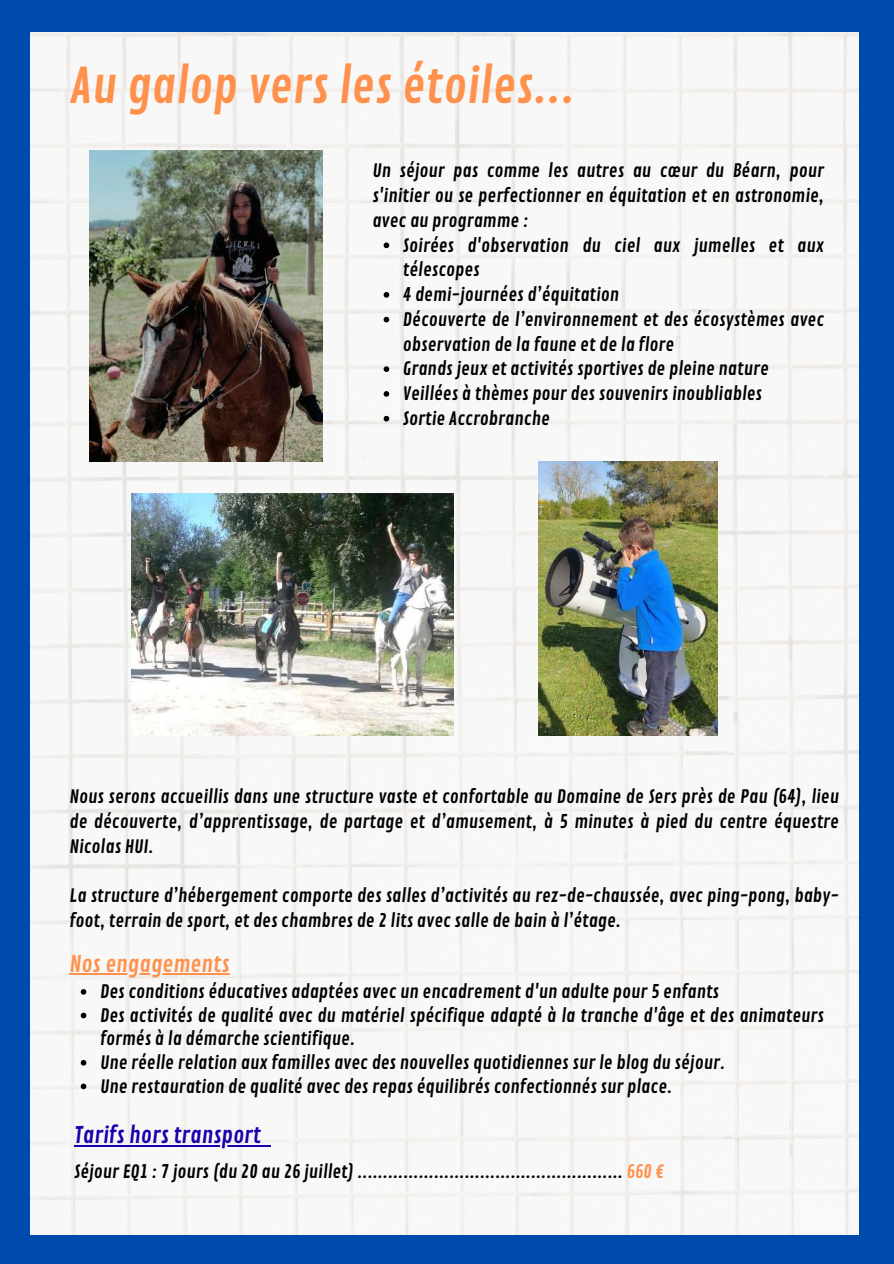
<style>
.page{position:relative;width:894px;height:1264px;background:#fff}
.page>*{position:absolute;margin:0;border:0;box-sizing:border-box;transform-origin:0 0}
.t1{font:48px "Contrail One";color:#ff914d}
.t2{font:22.5px "Contrail One";color:#ff914d}
.t3{font:22.35px "Contrail One";color:#1800ad}
.t4{font:18px/24.8px "Contrail One";color:#000}
.t5{font:17.85px "Contrail One";color:#000}
.s1{color:#ff914d}
</style>
<div class="page">
<img style="left:30px;top:32px;width:829px;height:1203px">
<div style="left:0;top:1235px;width:893px;height:28px;background:#004aad"></div>
<div style="left:859px;top:0;width:34px;height:1263px;background:#004aad"></div>
<div style="left:0;top:0;width:893px;height:32px;background:#004aad"></div>
<div style="left:0;top:0;width:30px;height:1263px;background:#004aad"></div>
<img style="left:89px;top:151px;width:233px;height:310px">
<img style="left:538px;top:461px;width:179px;height:275px">
<img style="left:132px;top:494px;width:322px;height:242px">
<svg style="left:383px;top:242px;width:6px;height:6px"></svg>
<svg style="left:383px;top:292px;width:6px;height:6px"></svg>
<svg style="left:383px;top:317px;width:6px;height:5px"></svg>
<svg style="left:383px;top:366px;width:6px;height:6px"></svg>
<svg style="left:383px;top:391px;width:6px;height:6px"></svg>
<svg style="left:383px;top:416px;width:6px;height:5px"></svg>
<hr style="left:69px;top:973px;width:160px;height:1px;background:#ff914d">
<svg style="left:81px;top:989px;width:5px;height:5px"></svg>
<svg style="left:81px;top:1012px;width:5px;height:6px"></svg>
<svg style="left:81px;top:1059px;width:5px;height:6px"></svg>
<svg style="left:81px;top:1083px;width:5px;height:6px"></svg>
<hr style="left:74px;top:1144px;width:187px;height:2px;background:#1800ad">
<svg style="left:261px;top:1144px;width:9px;height:2px"></svg>
<h1 class="t1" style="left:69px;top:57px;width:506px">Au galop vers les étoiles...</h1>
<p class="t4" style="left:372px;top:159px;width:453px;text-align:justify">Un séjour pas comme les autres au cœur du Béarn, pour s'initier ou se perfectionner en équitation et en astronomie, avec au programme :</p>
<p class="t4" style="left:403px;top:233px;width:422px">Soirées d'observation du ciel aux jumelles et aux télescopes<br>4 demi-journées d’équitation<br>Découverte de l’environnement et des écosystèmes avec observation de la faune et de la flore<br>Grands jeux et activités sportives de pleine nature Veillées à thèmes pour des souvenirs inoubliables<br>Sortie Accrobranche</p>
<p class="t4" style="left:69px;top:785px;width:770px;text-align:justify">Nous serons accueillis dans une structure vaste et confortable au Domaine de Sers près de Pau (64), lieu de découverte, d’apprentissage, de partage et d’amusement, à 5 minutes à pied du centre équestre Nicolas HUI.</p>
<p class="t4" style="left:69px;top:884px;width:770px">La structure d’hébergement comporte des salles d’activités au rez-de-chaussée, avec ping-pong, baby&shy;foot, terrain de sport, et des chambres de 2 lits avec salle de bain à l’étage.</p>
<p class="t2" style="left:69px;top:950px;width:161px">Nos engagements</p>
<p class="t4" style="left:100px;top:980px;width:725px;line-height:23.7px">Des conditions éducatives adaptées avec un encadrement d'un adulte pour 5 enfants<br>Des activités de qualité avec du matériel spécifique adapté à la tranche d'âge et des animateurs formés à la démarche scientifique.<br>Une réelle relation aux familles avec des nouvelles quotidiennes sur le blog du séjour.<br>Une restauration de qualité avec des repas équilibrés confectionnés sur place.</p>
<p class="t3" style="left:74px;top:1121px;width:188px">Tarifs hors transport</p>
<p class="t5" style="left:74px;top:1161px;width:591px">Séjour EQ1 : 7 jours (du 20 au 26 juillet) .................................................... <span class="s1">660 €</span></p>
</div>
